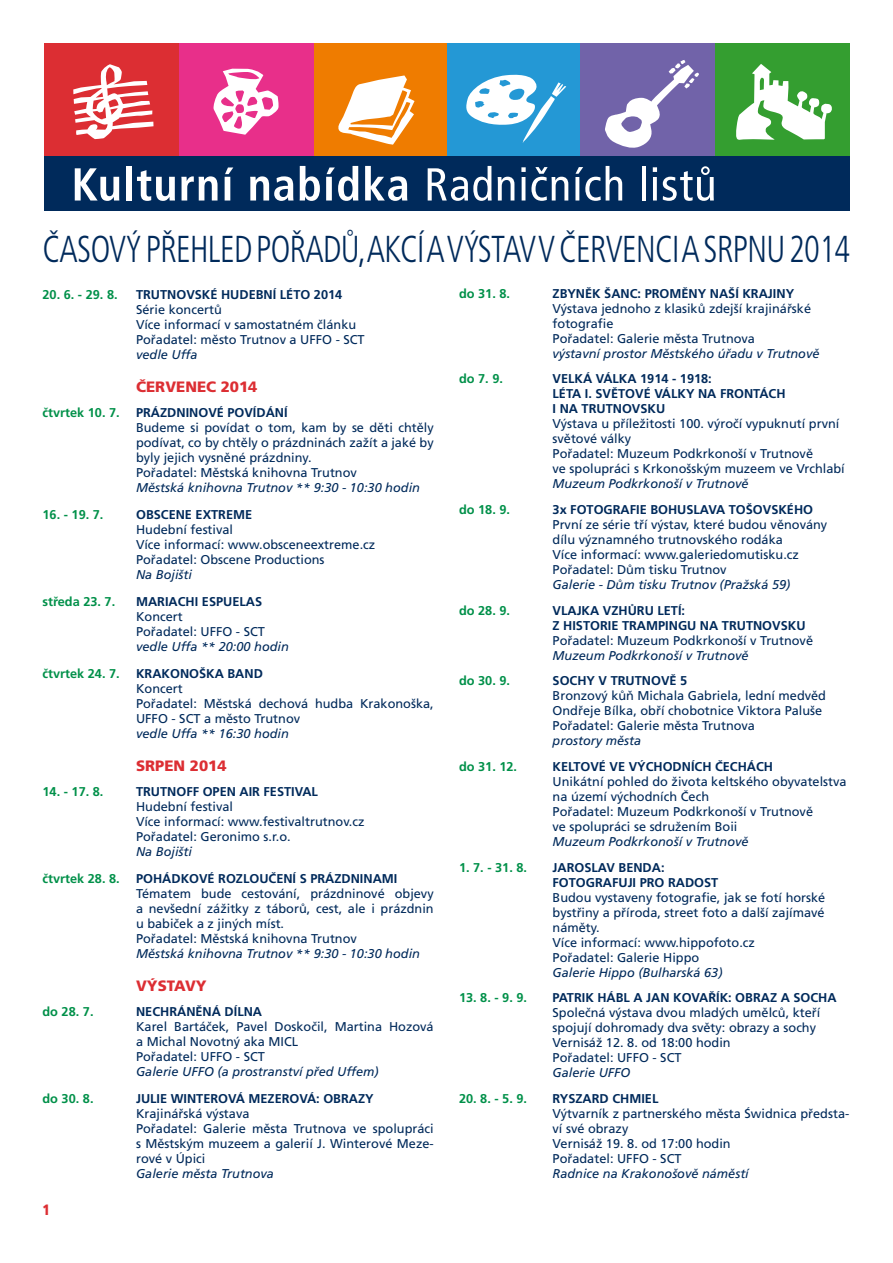
<style>
.page{position:relative;width:893px;height:1263px;background:#fff}
.page>*{position:absolute;margin:0;border:0;box-sizing:border-box;transform-origin:0 0}
.t1{font:300 condensed 37.5px "Frutiger CE";letter-spacing:-.02em;color:#002a5b;scale:.88 1}
.t2{font:900 15px "Frutiger CE";color:#dc2e33}
.t3{font:900 condensed 15px "Frutiger CE";color:#dc2e33}
.t4{font:12.75px/15px "Frutiger CE";color:#002a5b}
.t5{font:700 12.75px/15px "Frutiger CE";color:#002a5b}
.t6{font:italic 12.75px "Frutiger CE";color:#002a5b}
.t7{font:700 12.75px "Frutiger CE";color:#009049}
</style>
<div class="page">
<div style="left:44px;top:43px;width:135px;height:113px;background:#dc2e33"></div>
<div style="left:179px;top:43px;width:135px;height:113px;background:#e82f8a"></div>
<div style="left:314px;top:43px;width:133px;height:113px;background:#ef7c00"></div>
<div style="left:447px;top:43px;width:133px;height:113px;background:#2498d5"></div>
<div style="left:580px;top:43px;width:134px;height:113px;background:#7163a9"></div>
<div style="left:714px;top:43px;width:135px;height:113px;background:#349e30"></div>
<svg style="left:73px;top:64px;width:80px;height:75px"></svg>
<svg style="left:213px;top:69px;width:66px;height:66px"></svg>
<svg style="left:736px;top:64px;width:96px;height:76px"></svg>
<svg style="left:605px;top:60px;width:94px;height:88px"></svg>
<svg style="left:466px;top:74px;width:100px;height:69px"></svg>
<svg style="left:338px;top:75px;width:77px;height:70px"></svg>
<div style="left:44px;top:156px;width:805px;height:55px;background:#002a5b"></div>
<svg style="left:75px;top:168px;width:44px;height:33px"></svg>
<div style="left:126px;top:166px;width:6px;height:35px;background:#fff"></div>
<svg style="left:137px;top:170px;width:38px;height:31px"></svg>
<svg style="left:181px;top:176px;width:36px;height:25px"></svg>
<svg style="left:225px;top:167px;width:8px;height:34px"></svg>
<svg style="left:250px;top:176px;width:44px;height:25px"></svg>
<svg style="left:300px;top:166px;width:20px;height:35px"></svg>
<svg style="left:326px;top:166px;width:32px;height:35px"></svg>
<svg style="left:365px;top:166px;width:42px;height:35px"></svg>
<svg style="left:428px;top:166px;width:64px;height:35px"></svg>
<svg style="left:498px;top:177px;width:16px;height:24px"></svg>
<svg style="left:521px;top:167px;width:47px;height:34px"></svg>
<svg style="left:575px;top:166px;width:47px;height:35px"></svg>
<hr style="left:642px;top:166px;width:3px;height:35px;background:#fff">
<svg style="left:653px;top:177px;width:4px;height:24px"></svg>
<svg style="left:653px;top:167px;width:4px;height:5px"></svg>
<svg style="left:663px;top:166px;width:51px;height:35px"></svg>
<h1 class="t1" style="left:43px;top:228px;width:920px">ČASOVÝ PŘEHLED POŘADŮ, AKCÍ AVÝSTAV VČERVENCIA SRPNU 2014</h1>
<p class="t7" style="left:43px;top:287px;width:77px">20. 6. - 29. 8.</p>
<p class="t5" style="left:136px;top:287px;width:208px">TRUTNOVSKÉ HUDEBNÍ LÉTO 2014</p>
<p class="t4" style="left:136px;top:302px;width:230px">Série koncertů<br>Více informací v samostatném článku<br>Pořadatel: město Trutnov a UFFO - SCT</p>
<p class="t6" style="left:136px;top:347px;width:63px">vedle Uffa</p>
<p class="t2" style="left:136px;top:379px;width:123px">ČERVENEC 2014</p>
<p class="t7" style="left:43px;top:405px;width:79px">ČTVRTEK 10. 7.</p>
<p class="t5" style="left:136px;top:405px;width:153px">PRÁZDNINOVÉ POVÍDÁNÍ</p>
<p class="t4" style="left:136px;top:420px;width:299px">Budeme si povídat o tom, kam by se děti chtěly podívat, co by chtěly o prázdninách zažít a jaké by byly jejich vysněné prázdniny.<br>Pořadatel: Městská knihovna Trutnov</p>
<p class="t6" style="left:136px;top:480px;width:285px">Městská knihovna Trutnov ** 9:30 - 10:30 hodin</p>
<p class="t7" style="left:43px;top:507px;width:62px">16. - 19. 7.</p>
<p class="t5" style="left:136px;top:507px;width:118px">OBSCENE EXTREME</p>
<p class="t4" style="left:136px;top:522px;width:241px">Hudební festival<br>Více informací: www.obsceneextreme.cz<br>Pořadatel: Obscene Productions</p>
<p class="t6" style="left:136px;top:567px;width:57px">Na Bojišti</p>
<p class="t7" style="left:43px;top:594px;width:74px">STŘEDA 23. 7.</p>
<p class="t5" style="left:136px;top:594px;width:128px">MARIACHI ESPUELAS</p>
<p class="t4" style="left:136px;top:609px;width:130px">Koncert<br>Pořadatel: UFFO - SCT</p>
<p class="t6" style="left:136px;top:639px;width:154px">vedle Uffa ** 20:00 hodin</p>
<p class="t7" style="left:43px;top:666px;width:79px">ČTVRTEK 24. 7.</p>
<p class="t5" style="left:136px;top:666px;width:128px">KRAKONOŠKA BAND</p>
<p class="t4" style="left:136px;top:681px;width:299px">Koncert<br>Pořadatel: Městská dechová hudba Krakonoška,<br>UFFO - SCT a město Trutnov</p>
<p class="t6" style="left:136px;top:726px;width:154px">vedle Uffa ** 16:30 hodin</p>
<p class="t2" style="left:136px;top:757px;width:92px">SRPEN 2014</p>
<p class="t7" style="left:43px;top:784px;width:62px">14. - 17. 8.</p>
<p class="t5" style="left:136px;top:784px;width:183px">TRUTNOFF OPEN AIR FESTIVAL</p>
<p class="t4" style="left:136px;top:799px;width:230px">Hudební festival<br>Více informací: www.festivaltrutnov.cz<br>Pořadatel: Geronimo s.r.o.</p>
<p class="t6" style="left:136px;top:844px;width:57px">Na Bojišti</p>
<p class="t7" style="left:43px;top:871px;width:79px">ČTVRTEK 28. 8.</p>
<p class="t5" style="left:136px;top:871px;width:263px">POHÁDKOVÉ ROZLOUČENÍ S PRÁZDNINAMI</p>
<p class="t4" style="left:136px;top:886px;width:299px">Tématem bude cestování, prázdninové objevy a nevšední zážitky z táborů, cest, ale i prázdnin u babiček a z jiných míst.<br>Pořadatel: Městská knihovna Trutnov</p>
<p class="t6" style="left:136px;top:946px;width:285px">Městská knihovna Trutnov ** 9:30 - 10:30 hodin</p>
<p class="t2" style="left:136px;top:977px;width:72px">VÝSTAVY</p>
<p class="t7" style="left:43px;top:1004px;width:53px">DO 28. 7.</p>
<p class="t5" style="left:136px;top:1004px;width:128px">NECHRÁNĚNÁ DÍLNA</p>
<p class="t4" style="left:136px;top:1019px;width:299px">Karel Bartáček, Pavel Doskočil, Martina Hozová a Michal Novotný aka MICL<br>Pořadatel: UFFO - SCT</p>
<p class="t6" style="left:136px;top:1064px;width:244px">Galerie UFFO (a prostranství před Uffem)</p>
<p class="t7" style="left:43px;top:1091px;width:53px">DO 30. 8.</p>
<p class="t5" style="left:136px;top:1091px;width:239px">JULIE WINTEROVÁ MEZEROVÁ: OBRAZY</p>
<p class="t4" style="left:136px;top:1106px;width:299px">Krajinářská výstava<br>Pořadatel: Galerie města Trutnova ve spolupráci s Městským muzeem a galerií J. Winterové Meze&shy;rové v Úpici</p>
<p class="t6" style="left:136px;top:1166px;width:139px">Galerie města Trutnova</p>
<p class="t7" style="left:459px;top:286px;width:53px">DO 31. 8.</p>
<p class="t5" style="left:553px;top:286px;width:243px">ZBYNĚK ŠANC: PROMĚNY NAŠÍ KRAJINY</p>
<p class="t4" style="left:553px;top:301px;width:260px">Výstava jednoho z klasiků zdejší krajinářské fotografie<br>Pořadatel: Galerie města Trutnova</p>
<p class="t6" style="left:553px;top:346px;width:268px">výstavní prostor Městského úřadu v Trutnově</p>
<p class="t7" style="left:459px;top:372px;width:45px">DO 7. 9.</p>
<p class="t5" style="left:553px;top:371px;width:18px">VELKÁ</p>
<p class="t5" style="left:596px;top:371px;width:10px">VÁLKA</p>
<p class="t5" style="left:640px;top:371px;width:73px">1914 - 1918:</p>
<p class="t5" style="left:553px;top:386px;width:8px">LÉTA</p>
<p class="t5" style="left:585px;top:386px;width:20px">I. SVĚTOVÉ</p>
<p class="t5" style="left:654px;top:386px;width:9px">VÁLKY</p>
<p class="t5" style="left:698px;top:386px;width:9px">NAFRONTÁCH</p>
<p class="t5" style="left:553px;top:401px;width:6px">INA</p>
<p class="t5" style="left:582px;top:401px;width:17px">TRUTNOVSKU</p>
<p class="t4" style="left:553px;top:416px;width:294px">Výstava u příležitosti 100. výročí vypuknutí první světové války<br>Pořadatel: Muzeum Podkrkonoší v Trutnově<br>ve spolupráci s Krkonošským muzeem ve Vrchlabí</p>
<p class="t6" style="left:553px;top:477px;width:198px">Muzeum Podkrkonoší v Trutnově</p>
<p class="t7" style="left:459px;top:502px;width:53px">DO 18. 9.</p>
<p class="t5" style="left:553px;top:502px;width:262px">3X FOTOGRAFIE BOHUSLAVA TOŠOVSKÉHO</p>
<p class="t4" style="left:553px;top:517px;width:276px">První ze série tří výstav, které budou věnovány dílu významného trutnovského rodáka<br>Více informací: www.galeriedomutisku.cz Pořadatel: Dům tisku Trutnov</p>
<p class="t6" style="left:553px;top:577px;width:239px">Galerie - Dům tisku Trutnov (Pražská 59)</p>
<p class="t7" style="left:459px;top:603px;width:53px">DO 28. 9.</p>
<p class="t5" style="left:553px;top:603px;width:134px">VLAJKA VZHŮRU LETÍ:<br>Z HISTORIE TRAMPINGU</p>
<p class="t5" style="left:700px;top:618px;width:7px">NA</p>
<p class="t5" style="left:722px;top:618px;width:17px">TRUTNOVSKU</p>
<p class="t4" style="left:553px;top:633px;width:262px">Pořadatel: Muzeum Podkrkonoší v Trutnově</p>
<p class="t6" style="left:553px;top:648px;width:198px">Muzeum Podkrkonoší v Trutnově</p>
<p class="t7" style="left:459px;top:674px;width:53px">DO 30. 9.</p>
<p class="t5" style="left:553px;top:673px;width:136px">SOCHY V TRUTNOVĚ 5</p>
<p class="t4" style="left:553px;top:688px;width:275px">Bronzový kůň Michala Gabriela, lední medvěd<br>Ondřeje Bílka, obří chobotnice Viktora Paluše<br>Pořadatel: Galerie města Trutnova</p>
<p class="t6" style="left:553px;top:734px;width:90px">prostory města</p>
<p class="t7" style="left:459px;top:759px;width:60px">DO 31. 12.</p>
<p class="t5" style="left:553px;top:759px;width:222px">KELTOVÉ VE VÝCHODNÍCH ČECHÁCH</p>
<p class="t4" style="left:553px;top:774px;width:296px">Unikátní pohled do života keltského obyvatelstva na území východních Čech<br>Pořadatel: Muzeum Podkrkonoší v Trutnově<br>ve spolupráci se sdružením Boii</p>
<p class="t6" style="left:553px;top:834px;width:198px">Muzeum Podkrkonoší v Trutnově</p>
<p class="t7" style="left:459px;top:860px;width:70px">1. 7. - 31. 8.</p>
<p class="t5" style="left:553px;top:860px;width:167px">JAROSLAV BENDA:<br>FOTOGRAFUJI PRO RADOST</p>
<p class="t4" style="left:553px;top:890px;width:274px">Budou vystaveny fotografie, jak se fotí horské bystřiny a příroda, street foto a další zajímavé náměty.<br>Více informací: www.hippofoto.cz<br>Pořadatel: Galerie Hippo</p>
<p class="t6" style="left:553px;top:965px;width:172px">Galerie Hippo (Bulharská 63)</p>
<p class="t7" style="left:459px;top:990px;width:70px">13. 8. - 9. 9.</p>
<p class="t5" style="left:553px;top:990px;width:286px">PATRIK HÁBL A JAN KOVAŘÍK: OBRAZ A SOCHA</p>
<p class="t4" style="left:553px;top:1005px;width:269px">Společná výstava dvou mladých umělců, kteří spojují dohromady dva světy: obrazy a sochy Vernisáž 12. 8. od 18:00 hodin<br>Pořadatel: UFFO - SCT</p>
<p class="t6" style="left:553px;top:1065px;width:79px">Galerie UFFO</p>
<p class="t7" style="left:459px;top:1091px;width:70px">20. 8. - 5. 9.</p>
<p class="t5" style="left:553px;top:1091px;width:107px">RYSZARD CHMIEL</p>
<p class="t4" style="left:553px;top:1106px;width:298px">Výtvarník z partnerského města Świdnica předsta&shy;ví své obrazy<br>Vernisáž 19. 8. od 17:00 hodin<br>Pořadatel: UFFO - SCT</p>
<p class="t6" style="left:553px;top:1166px;width:198px">Radnice na Krakonošově náměstí</p>
<p class="t3" style="left:43px;top:1201px;width:9px">1</p>
</div>
